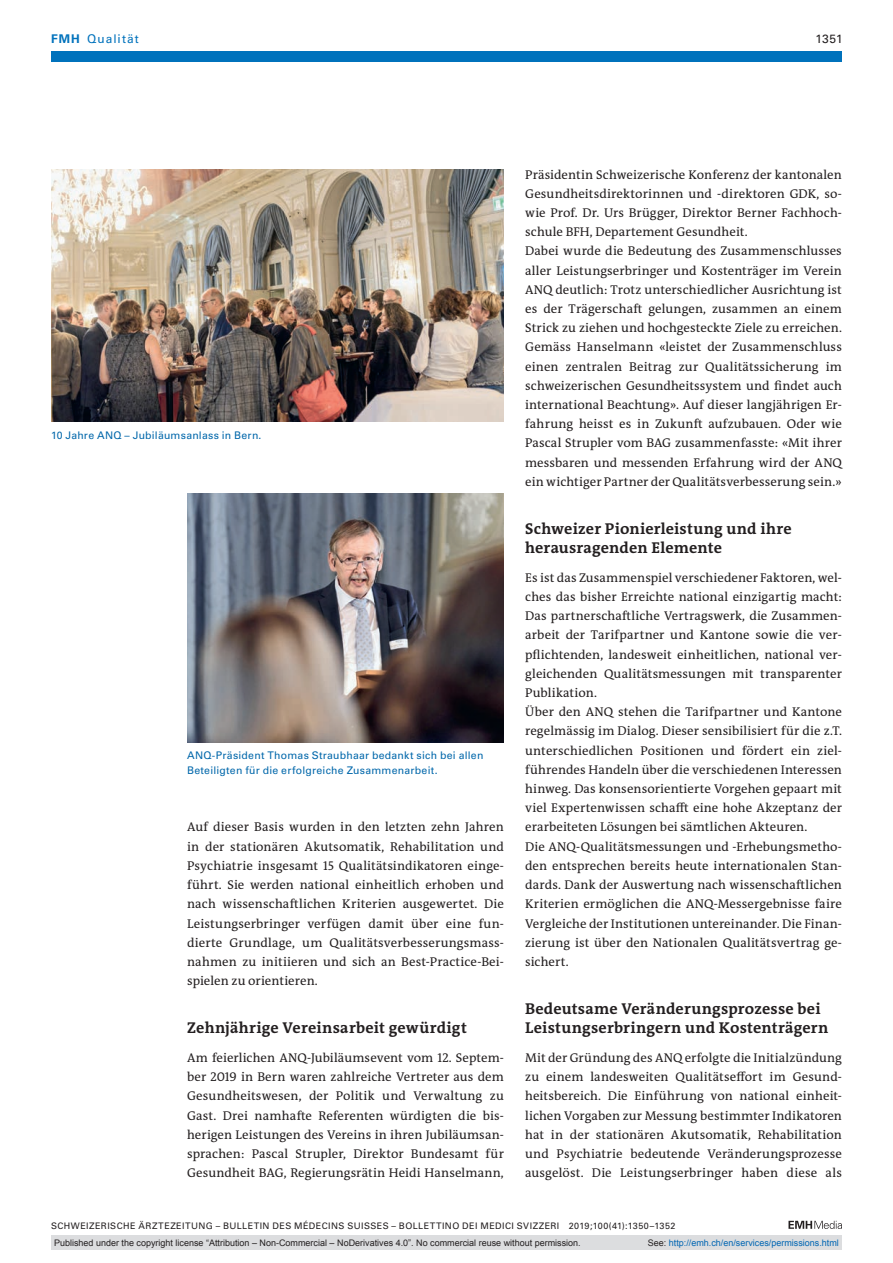
<style>
.page{position:relative;width:893px;height:1263px;background:#fff}
.page>*{position:absolute;margin:0;border:0;box-sizing:border-box;transform-origin:0 0}
.t1{font:700 15.75px/19.2px "The Antiqua B W7";letter-spacing:.015em;color:#231f20}
.t2{font:12.75px/19.2px "The Antiqua B W5 Plain";letter-spacing:.005em;color:#231f20;text-align:justify}
.t3{font:12px "Univers LT Std";letter-spacing:.085em;color:#0072bc}
.t4{font:12px "Univers LT Std";color:#231f20}
.t5{font:10.5px/15.8px "Univers LT Std";letter-spacing:.02em;color:#0067aa}
.t6{font:9px "Arial";color:#231f20}
.t7{font:9px "Univers LT Std";letter-spacing:.05em;color:#231f20}
.t8{font:9px "Arial";color:#0166b3}
.s1{font-weight:700}
.s2{color:#231f20}
</style>
<div class="page">
<svg style="left:788px;top:1221px;width:54px;height:8px"></svg>
<div style="left:51px;top:51px;width:791px;height:11px;background:#0072bc"></div>
<img style="left:51px;top:170px;width:453px;height:252px">
<img style="left:187px;top:493px;width:317px;height:249px">
<div style="left:51px;top:1235px;width:791px;height:15px;background:#dcdddf"></div>
<p class="t3" style="left:51px;top:31px;width:89px"><span class="s1">FMH</span> Qualität</p>
<p class="t4" style="left:815px;top:31px;width:29px">1351</p>
<p class="t5" style="left:51px;top:427px;width:212px">10 Jahre ANQ – Jubiläumsanlass in Bern.</p>
<p class="t5" style="left:187px;top:747px;width:298px">ANQ-Präsident Thomas Straubhaar bedankt sich bei allen<br>Beteiligten für die erfolgreiche Zusammenarbeit.</p>
<p class="t2" style="left:187px;top:818px;width:318px">Auf dieser Basis wurden in den letzten zehn Jahren in der stationären Akutsomatik, Rehabilitation und Psychiatrie insgesamt 15 Qualitätsindikatoren einge&shy;führt. Sie werden national einheitlich erhoben und nach wissenschaftlichen Kriterien ausgewertet. Die Leistungserbringer verfügen damit über eine fun&shy;dierte Grundlage, um Qualitätsverbesserungsmass&shy;nahmen zu initiieren und sich an Best-Practice-Bei&shy;spielen zu orientieren.</p>
<p class="t1" style="left:187px;top:1018px;width:281px">Zehnjährige Vereinsarbeit gewürdigt</p>
<p class="t2" style="left:187px;top:1048px;width:318px">Am feierlichen ANQ-Jubiläumsevent vom 12. Septem&shy;ber 2019 in Bern waren zahlreiche Vertreter aus dem Gesundheitswesen, der Politik und Verwaltung zu Gast. Drei namhafte Referenten würdigten die bis&shy;herigen Leistungen des Vereins in ihren Jubiläumsan&shy;sprachen: Pascal Strupler, Direktor Bundesamt für Gesundheit BAG, Regierungsrätin Heidi Hanselmann,</p>
<p class="t2" style="left:525px;top:165px;width:318px;text-align:left">Präsidentin Schweizerische Konferenz der kantonalen Gesundheitsdirektorinnen und -direktoren GDK, so&shy;wie Prof. Dr. Urs Brügger, Direktor Berner Fachhoch&shy;schule BFH, Departement Gesundheit.<br>Dabei wurde die Bedeutung des Zusammenschlusses aller Leistungserbringer und Kostenträger im Verein ANQ deutlich: Trotz unterschiedlicher Ausrichtung ist es der Trägerschaft gelungen, zusammen an einem Strick zu ziehen und hochgesteckte Ziele zu erreichen.<br>Gemäss Hanselmann «leistet der Zusammenschluss einen zentralen Beitrag zur Qualitätssicherung im schweizerischen Gesundheitssystem und findet auch international Beachtung». Auf dieser langjährigen Er&shy;fahrung heisst es in Zukunft aufzubauen. Oder wie Pascal Strupler vom BAG zusammenfasste: «Mit ihrer messbaren und messenden Erfahrung wird der ANQ ein wichtiger Partner der Qualitätsverbesserung sein.»</p>
<p class="t1" style="left:525px;top:519px;width:268px">Schweizer Pionierleistung und ihre herausragenden Elemente</p>
<p class="t2" style="left:525px;top:568px;width:318px;text-align:left">Es ist das Zusammenspiel verschiedener Faktoren, wel&shy;ches das bisher Erreichte national einzigartig macht:<br>Das partnerschaftliche Vertragswerk, die Zusammen&shy;arbeit der Tarifpartner und Kantone sowie die ver&shy;pflichtenden, landesweit einheitlichen, national ver&shy;gleichenden Qualitätsmessungen mit transparenter Publikation.<br>Über den ANQ stehen die Tarifpartner und Kantone regelmässig im Dialog. Dieser sensibilisiert für die z.T. unterschiedlichen Positionen und fördert ein ziel&shy;führendes Handeln über die verschiedenen Interessen hinweg. Das konsensorientierte Vorgehen gepaart mit viel Expertenwissen schafft eine hohe Akzeptanz der erarbeiteten Lösungen bei sämtlichen Akteuren.<br>Die ANQ-Qualitätsmessungen und -Erhebungsmetho&shy;den entsprechen bereits heute internationalen Stan&shy;dards. Dank der Auswertung nach wissenschaftlichen Kriterien ermöglichen die ANQ-Messergebnisse faire Vergleiche der Institutionen untereinander. Die Finan&shy;zierung ist über den Nationalen Qualitätsvertrag ge&shy;sichert.</p>
<p class="t1" style="left:525px;top:999px;width:305px">Bedeutsame Veränderungsprozesse bei<br>Leistungserbringern und Kostenträgern</p>
<p class="t2" style="left:525px;top:1048px;width:318px">Mit der Gründung des ANQ erfolgte die Initialzündung zu einem landesweiten Qualitätseffort im Gesund&shy;heitsbereich. Die Einführung von national einheit&shy;lichen Vorgaben zur Messung bestimmter Indikatoren hat in der stationären Akutsomatik, Rehabilitation und Psychiatrie bedeutende Veränderungsprozesse ausgelöst. Die Leistungserbringer haben diese als</p>
<p class="t7" style="left:51px;top:1220px;width:626px">SCHWEIZERISCHE ÄRZTEZEITUNG – BULLETIN DES MÉDECINS SUISSES – BOLLETTINO DEI MEDICI SVIZZERI 2019;100(41):1350–1352</p>
<p class="t6" style="left:54px;top:1237px;width:528px">Published under the copyright license “Attribution – Non-Commercial – NoDerivatives 4.0”. No commercial reuse without permission.</p>
<p class="t8" style="left:648px;top:1237px;width:193px"><span class="s2">See:</span> http://emh.ch/en/services/permissions.html</p>
</div>
